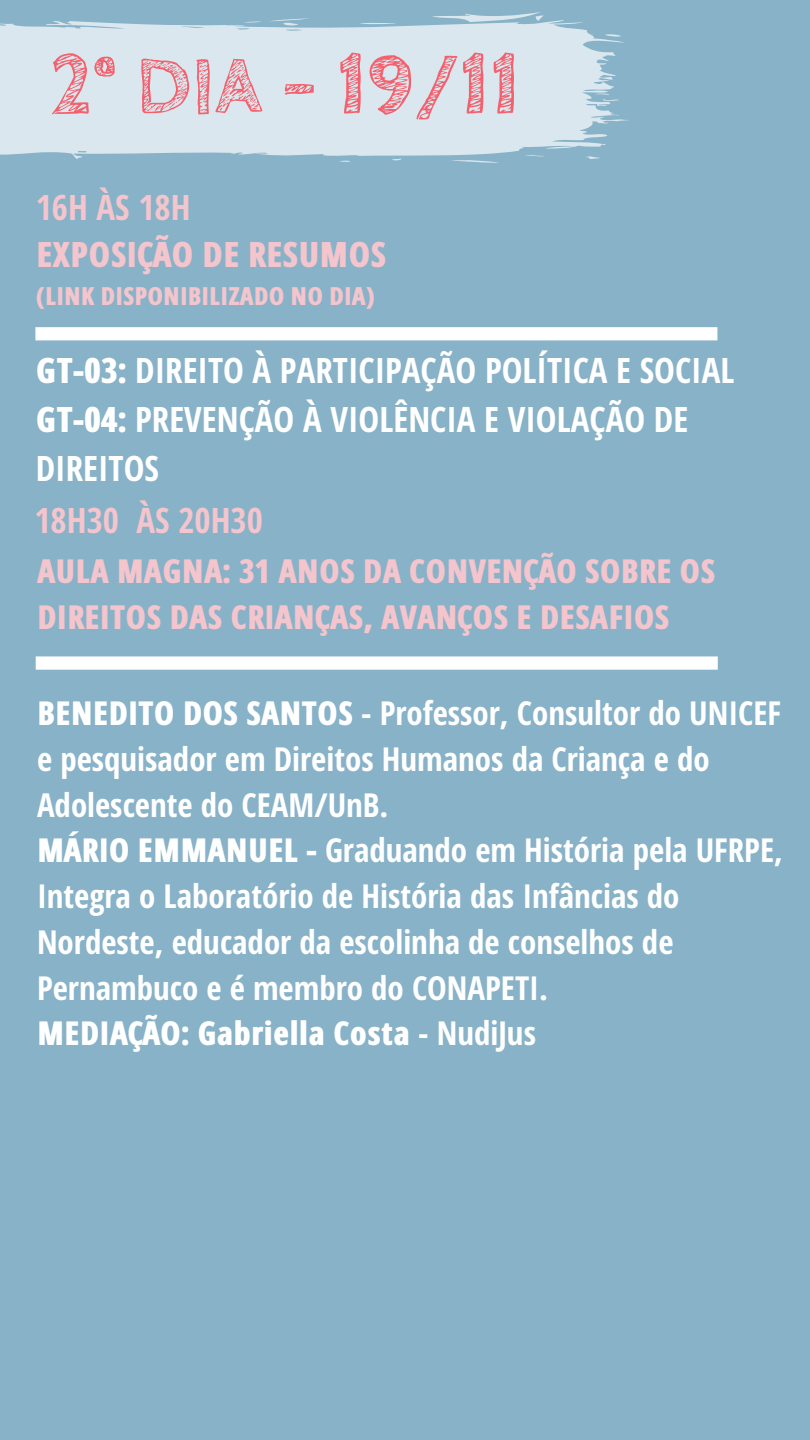
<style>
.page{position:relative;width:810px;height:1440px;background:#87b2c8}
.page>*{position:absolute;margin:0;border:0;box-sizing:border-box;transform-origin:0 0}
.t1{font:700 83.6px "Cabin Sketch";color:#f4616e}
.t2{font:700 35.1px "Open Sans Hebrew Condensed";color:#f4c5cc}
.t3{font:700 35px/48.8px "Open Sans Hebrew Condensed";color:#fff}
.t4{font:800 35px "Open Sans Hebrew Condensed";color:#f4c5cc}
.t5{font:700 35px "Open Sans Hebrew Condensed";color:#f4c5cc}
.t6{font:800 33.1px/45.8px "Open Sans Hebrew Condensed";color:#f4c5cc}
.t7{font:700 33px/45.8px "Open Sans Hebrew Condensed";color:#fff}
.t8{font:800 25px "Open Sans Hebrew Condensed";color:#f4c5cc}
.s1{font-weight:800}
</style>
<div class="page">
<svg style="left:0;top:12px;width:629px;height:151px;fill:#dae7ee"></svg>
<svg style="left:36px;top:656px;width:682px;height:14px"></svg>
<svg style="left:35px;top:327px;width:682px;height:13px"></svg>
<h1 class="t1" style="left:50px;top:39px;width:472px">2° DIA - 19/11</h1>
<p class="t5" style="left:36px;top:183px;width:156px">16H ÀS 18H</p>
<p class="t4" style="left:36px;top:230px;width:352px">EXPOSIÇÃO DE RESUMOS</p>
<p class="t8" style="left:36px;top:279px;width:340px">(LINK DISPONIBILIZADO NO DIA)</p>
<p class="t3" style="left:36px;top:345px;width:700px"><span class="s1">GT-03:</span> DIREITO À PARTICIPAÇÃO POLÍTICA E SOCIAL<br><span class="s1">GT-04:</span> PREVENÇÃO À VIOLÊNCIA E VIOLAÇÃO DE<br>DIREITOS</p>
<p class="t2" style="left:34px;top:495px;width:230px">18H30 ÀS 20H30</p>
<p class="t6" style="left:37px;top:548px;width:680px">AULA MAGNA: 31 ANOS DA CONVENÇÃO SOBRE OS<br>DIREITOS DAS CRIANÇAS, AVANÇOS E DESAFIOS</p>
<p class="t7" style="left:37px;top:690px;width:747px"><span class="s1">BENEDITO DOS SANTOS</span> - Professor, Consultor do UNICEF e pesquisador em Direitos Humanos da Criança e do Adolescente do CEAM/UnB.<br><span class="s1">MÁRIO EMMANUEL -</span> Graduando em História pela UFRPE, Integra o Laboratório de História das Infâncias do Nordeste, educador da escolinha de conselhos de Pernambuco e é membro do CONAPETI.<br><span class="s1">MEDIAÇÃO: Gabriella Costa</span> - NudiJus</p>
</div>
